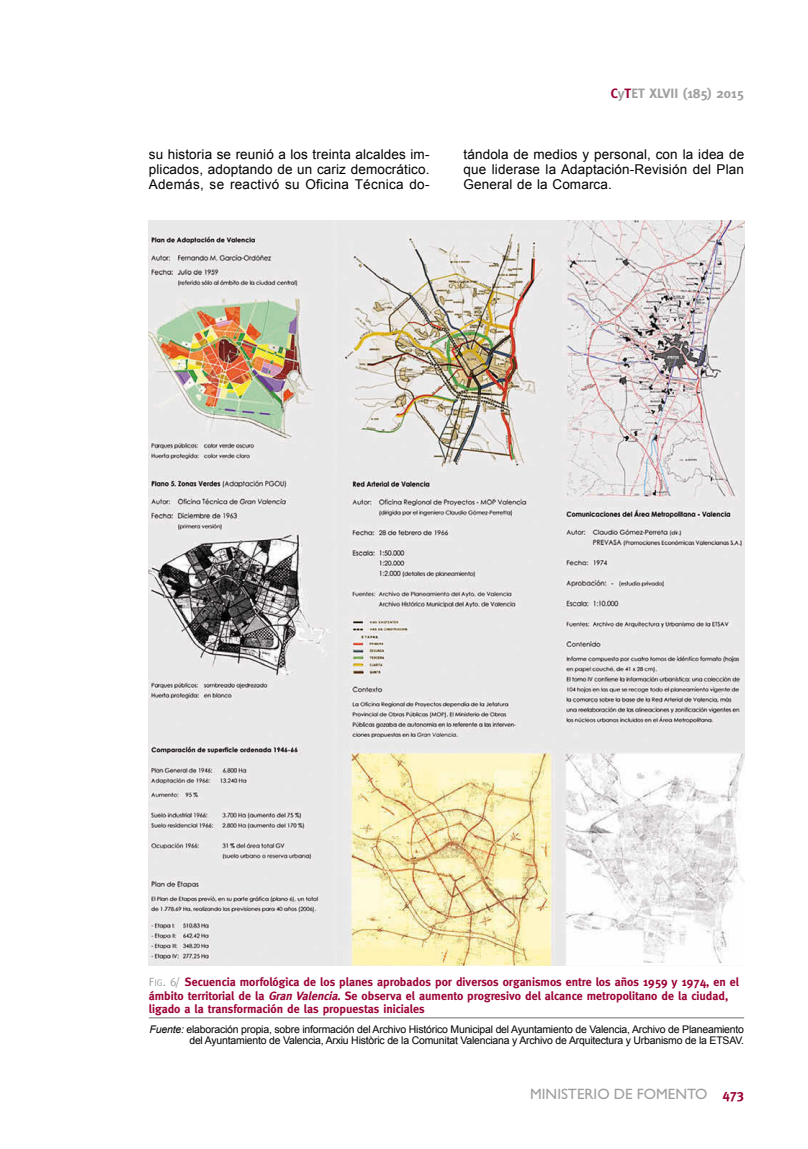
<style>
.page{position:relative;width:808px;height:1149px;background:#fff}
.page>*{position:absolute;margin:0;border:0;box-sizing:border-box;transform-origin:0 0}
.t1{font:15px "Gill Sans";color:#9e9e9e}
.t2{font:13.5px/15px "Arial";letter-spacing:.01em;color:#000;text-align:justify}
.t3{font:700 13.5px "Meta";color:#9e9e9e}
.t4{font:700 12px/13.2px "Meta";color:#9b0337}
.t5{font:10.5px/11.6px "Arial";letter-spacing:-.02em;color:#000;text-align:right}
.s1{color:#9b0337}
.s2{font-family:"Meta Caps SC800";font-weight:400;color:#9e9e9e}
.s3{font-family:"Meta Caps SC800";font-weight:400;font-size:9.6px;color:#9e9e9e}
.s4{font-style:italic}
.s5{font-family:"Meta";font-weight:700;font-size:13.5px;color:#9b0337}
</style>
<div class="page">
<hr style="left:149px;top:1016px;width:595px;height:2px;background:#9e9e9e">
<img style="left:149px;top:220px;width:595px;height:745px">
<p class="t3" style="left:611px;top:85px;width:135px"><span class="s1">C</span>y<span class="s1">T</span>ET XLVII (185) 2015</p>
<p class="t2" style="left:149px;top:146px;width:282px">su historia se reunió a los treinta alcaldes im&shy;plicados, adoptando de un cariz democrático.<br>Además, se reactivó su Oficina Técnica do-</p>
<p class="t2" style="left:463px;top:146px;width:282px">tándola de medios y personal, con la idea de que liderase la Adaptación-Revisión del Plan General de la Comarca.</p>
<p class="t4" style="left:149px;top:975px;width:592px"><span class="s2">F</span><span class="s3">ig</span><span class="s2">. 6/</span> Secuencia morfológica de los planes aprobados por diversos organismos entre los años 1959 y 1974, en el ámbito territorial de la <span class="s4">Gran Valencia</span>. Se observa el aumento progresivo del alcance metropolitano de la ciudad, ligado a la transformación de las propuestas iniciales</p>
<p class="t5" style="left:150px;top:1023px;width:596px"><span class="s4">Fuente:</span> elaboración propia, sobre información del Archivo Histórico Municipal del Ayuntamiento de Valencia, Archivo de Planeamiento del Ayuntamiento de Valencia, Arxiu Històric de la Comunitat Valenciana y Archivo de Arquitectura y Urbanismo de la ETSAV.</p>
<p class="t1" style="left:530px;top:1084px;width:216px">MINISTERIO DE FOMENTO <span class="s5">473</span></p>
</div>
